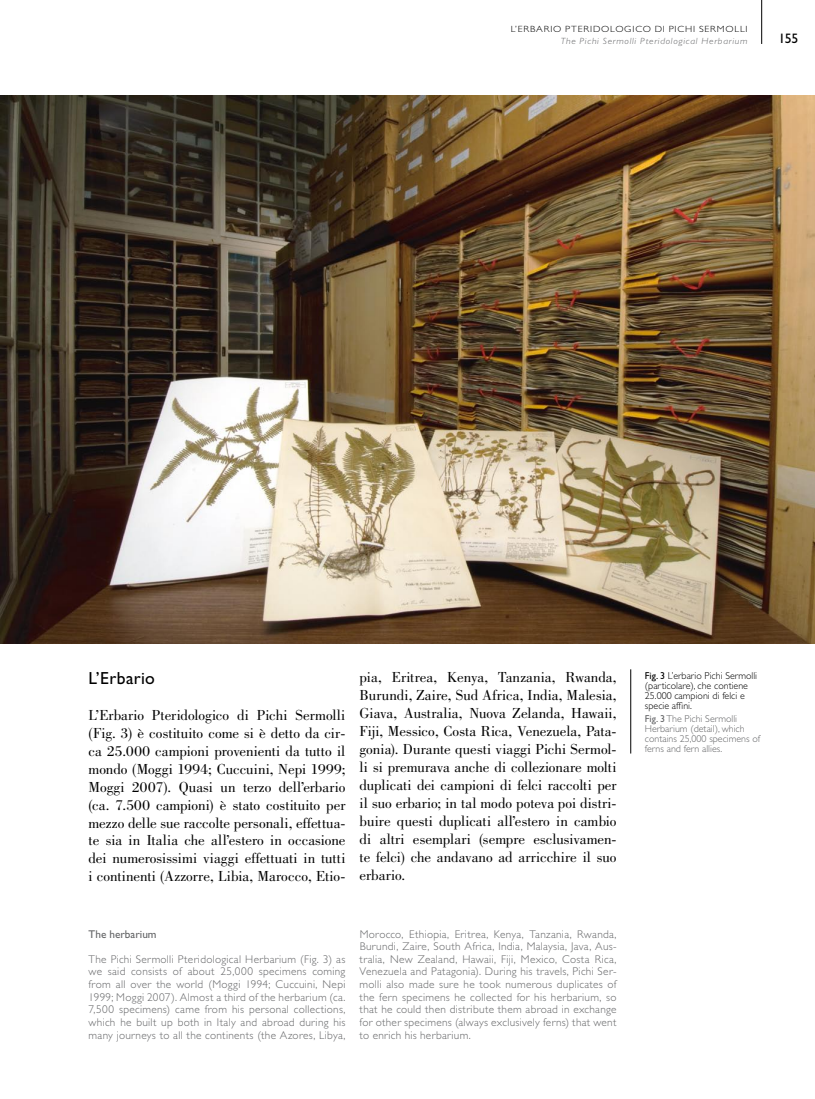
<style>
.page{position:relative;width:815px;height:1099px;background:#fff}
.page>*{position:absolute;margin:0;border:0;box-sizing:border-box;transform-origin:0 0}
.t1{font:17.5px "Gill Sans Std";color:#000}
.t2{font:15px/18px "Bodoni Std";color:#000;text-align:justify}
.t3{font:13.75px "Gill Sans Std";color:#000}
.t4{font:300 11.25px/12.6px "Gill Sans Std";letter-spacing:.03em;color:#646567;text-align:justify}
.t5{font:11.25px "Gill Sans Std";color:#646567}
.t6{font:300 10px/10px "Gill Sans Std";color:#646567}
.t7{font:300 10px/10px "Gill Sans Std";color:#000}
.t8{font:italic 300 9px "Gill Sans Std";letter-spacing:.07em;color:#646567;scale:1.11 1}
.t9{font:300 9px "Gill Sans Std";letter-spacing:.08em;color:#000;scale:1.11 1}
.s1{font-weight:400}
</style>
<div class="page">
<hr style="left:761px;top:0;width:1px;height:44px;background:#000">
<img style="left:0;top:95px;width:815px;height:548px">
<hr style="left:631px;top:669px;width:1px;height:84px;background:#000">
<p class="t9" style="left:511px;top:24px;width:13px">L’Erb</p>
<p class="t9" style="left:536px;top:24px;width:192px">ario Pteridolog ico di Pichi Sermolli</p>
<p class="t8" style="left:561px;top:36px;width:170px">The Pichi Sermolli Pteridological Herbarium</p>
<p class="t3" style="left:778px;top:31px;width:14px">155</p>
<p class="t1" style="left:89px;top:668px;width:68px">L’Erbario</p>
<p class="t2" style="left:89px;top:706px;width:258px">L’Erbario Pteridologico di Pichi Sermolli (Fig. 3) è costituito come si è detto da cir&shy;ca 25.000 campioni provenienti da tutto il mondo (Moggi 1994; Cuccuini, Nepi 1999; Moggi 2007). Quasi un terzo dell’erbario (ca. 7.500 campioni) è stato costituito per mezzo delle sue raccolte personali, effettua&shy;te sia in Italia che all’estero in occasione dei numerosissimi viaggi effettuati in tutti i continenti (Azzorre, Libia, Marocco, Etio-</p>
<p class="t2" style="left:360px;top:668px;width:258px">pia, Eritrea, Kenya, Tanzania, Rwanda, Burundi, Zaire, Sud Africa, India, Malesia, Giava, Australia, Nuova Zelanda, Hawaii, Fiji, Messico, Costa Rica, Venezuela, Pata&shy;gonia). Durante questi viaggi Pichi Sermol&shy;li si premurava anche di collezionare molti duplicati dei campioni di felci raccolti per il suo erbario; in tal modo poteva poi distri&shy;buire questi duplicati all’estero in cambio di altri esemplari (sempre esclusivamen&shy;te felci) che andavano ad arricchire il suo erbario.</p>
<p class="t5" style="left:89px;top:927px;width:70px">The herbarium</p>
<p class="t4" style="left:89px;top:952px;width:258px">The Pichi Sermolli Pteridological H erbarium (Fig. 3) as we said consists of about 25,000 specimens coming from all over the world (Moggi 1994; Cuccuini, Nepi 1999; Moggi 2007). Almost a third of the herbarium (ca.<br>7,500 specimens) came from his personal collections, which he built up both in Italy and abroad during his many journeys to all the continents (the Azores, Libya,</p>
<p class="t4" style="left:360px;top:927px;width:259px">Morocco, Ethiopia, Eritrea, Kenya, Tanzania, Rwanda, Burundi, Zaire, South Africa, I ndia, Malaysia, Java, Aus&shy;tralia, New Zealand, H awaii, Fiji, Mexico, Costa Rica, Venezuela and Patagonia). During his travels, Pichi Ser&shy;molli also made sure he took numerous duplicates of the fern specimens he collected for his herbarium, so that he could then distribute them abroad in exchange for other specimens (always exclusively ferns) that went to enrich his herbarium.</p>
<p class="t7" style="left:645px;top:670px;width:114px"><span class="s1">Fig. 3</span> L’erbario Pichi Sermolli (particolare), che contiene<br>25.000 campioni di felci e specie affini.</p>
<p class="t6" style="left:645px;top:714px;width:118px"><span class="s1">Fig. 3</span> The Pichi Sermolli<br>H erbarium (detail), which contains 25,000 specimens of ferns and fern allies.</p>
</div>
